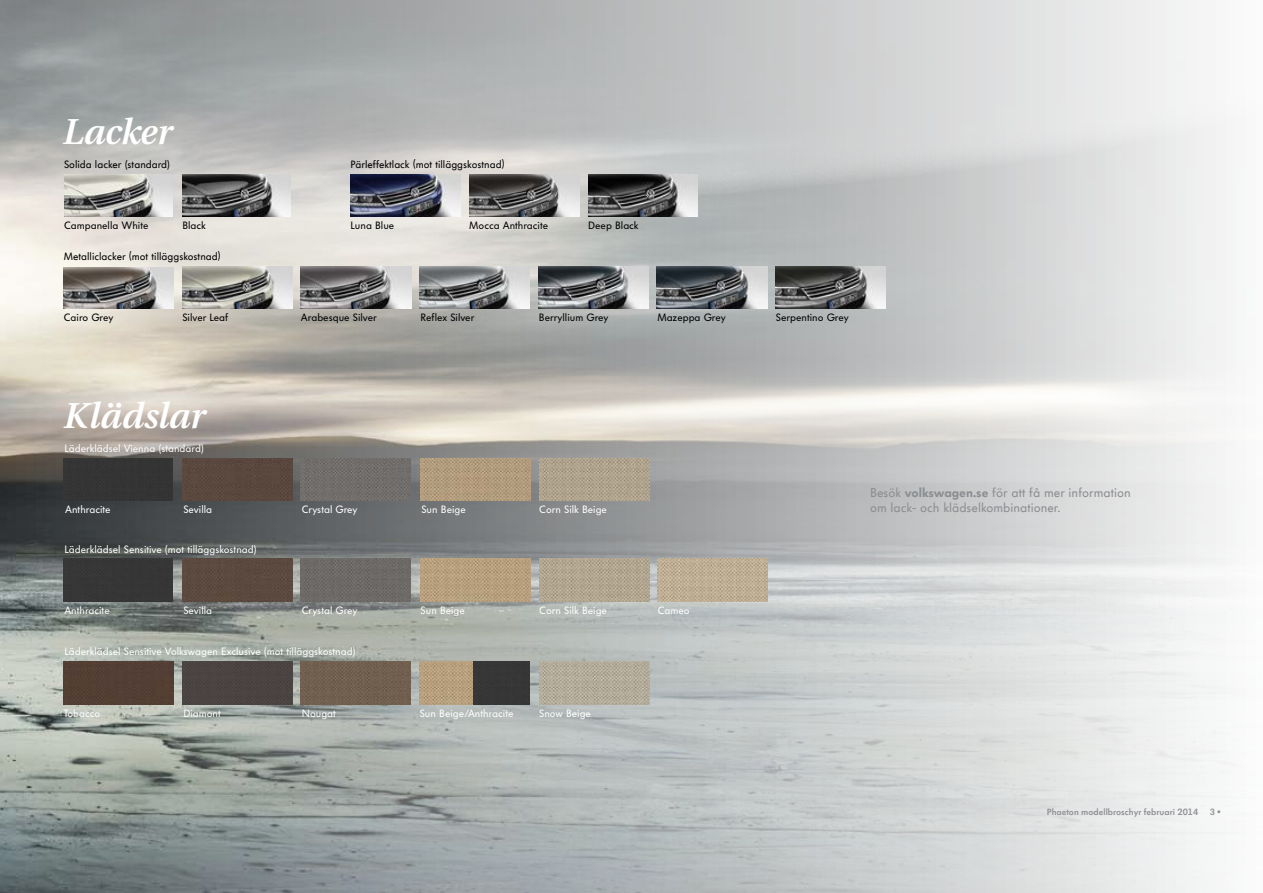
<style>
.page{position:relative;width:1263px;height:893px;background:#fff}
.page>*{position:absolute;margin:0;border:0;box-sizing:border-box;transform-origin:0 0}
.t1{font:italic 600 36px "VW Utopia";color:#fff}
.t2{font:12.75px/15px "VW Headline OT";color:#8c8f92}
.t3{font:10.5px "VW Headline";color:#fff}
.t4{font:10.5px "VW Headline";color:#000}
.t5{font:10.5px "VW Headline OT";color:#000}
.t6{font:600 9px "VW Headline OT";color:#8c8f92}
.s1{font-weight:900}
</style>
<div class="page">
<img style="left:0;top:221px;width:1236px;height:672px">
<svg style="left:0;top:0;width:1236px;height:221px;background:#c3c4c4"></svg>
<div style="left:64px;top:559px;width:109px;height:42px;background:#363636"></div>
<div style="left:64px;top:458px;width:109px;height:43px;background:#343434"></div>
<img style="left:539px;top:559px;width:110px;height:42px">
<img style="left:657px;top:559px;width:111px;height:42px">
<img style="left:539px;top:458px;width:110px;height:43px">
<div style="left:64px;top:662px;width:110px;height:42px;background:#523f34"></div>
<img style="left:301px;top:559px;width:110px;height:42px">
<img style="left:301px;top:458px;width:110px;height:43px">
<img style="left:301px;top:662px;width:110px;height:42px">
<div style="left:183px;top:559px;width:110px;height:42px;background:#5b493f"></div>
<div style="left:183px;top:458px;width:110px;height:43px;background:#5a483e"></div>
<div style="left:183px;top:662px;width:110px;height:42px;background:#4a4443"></div>
<img style="left:420px;top:559px;width:111px;height:42px">
<img style="left:420px;top:458px;width:111px;height:43px">
<img style="left:539px;top:662px;width:110px;height:42px">
<img style="left:420px;top:662px;width:54px;height:42px">
<div style="left:474px;top:662px;width:56px;height:42px;background:#363636"></div>
<img style="left:420px;top:266px;width:110px;height:43px">
<img style="left:301px;top:266px;width:110px;height:43px">
<img style="left:182px;top:266px;width:110px;height:43px">
<img style="left:64px;top:267px;width:110px;height:42px">
<img style="left:657px;top:266px;width:110px;height:43px">
<img style="left:775px;top:266px;width:111px;height:43px">
<img style="left:351px;top:174px;width:109px;height:43px">
<img style="left:469px;top:174px;width:110px;height:43px">
<img style="left:64px;top:174px;width:109px;height:43px">
<img style="left:182px;top:174px;width:109px;height:43px">
<img style="left:588px;top:174px;width:109px;height:43px">
<img style="left:538px;top:266px;width:110px;height:43px">
<h1 class="t1" style="left:62px;top:111px;width:111px">Lacker</h1>
<p class="t5" style="left:64px;top:158px;width:108px">Solida lacker (standard)</p>
<p class="t5" style="left:351px;top:158px;width:155px">Pärleffektlack (mot tilläggskostnad)</p>
<p class="t4" style="left:64px;top:220px;width:86px">Campanella White</p>
<p class="t4" style="left:182px;top:220px;width:25px">Black</p>
<p class="t4" style="left:351px;top:220px;width:45px">Luna Blue</p>
<p class="t4" style="left:469px;top:220px;width:80px">Mocca Anthracite</p>
<p class="t4" style="left:588px;top:220px;width:52px">Deep Black</p>
<p class="t5" style="left:64px;top:250px;width:158px">Metalliclacker (mot tilläggskostnad)</p>
<p class="t4" style="left:64px;top:311px;width:51px">Cairo Grey</p>
<p class="t4" style="left:182px;top:311px;width:47px">Silver Leaf</p>
<p class="t4" style="left:301px;top:311px;width:77px">Arabesque Silver</p>
<p class="t4" style="left:420px;top:311px;width:55px">Reflex Silver</p>
<p class="t4" style="left:657px;top:311px;width:70px">Mazeppa Grey</p>
<p class="t4" style="left:776px;top:311px;width:74px">Serpentino Grey</p>
<p class="t4" style="left:539px;top:311px;width:71px">Berryllium Grey</p>
<h1 class="t1" style="left:62px;top:395px;width:143px">Klädslar</h1>
<p class="t3" style="left:64px;top:442px;width:141px">Läderklädsel Vienna (standard)</p>
<p class="t3" style="left:65px;top:503px;width:47px">Anthracite</p>
<p class="t3" style="left:183px;top:503px;width:30px">Sevilla</p>
<p class="t3" style="left:302px;top:503px;width:57px">Crystal Grey</p>
<p class="t3" style="left:421px;top:503px;width:46px">Sun Beige</p>
<p class="t3" style="left:539px;top:503px;width:69px">Corn Silk Beige</p>
<p class="t2" style="left:870px;top:485px;width:262px">Besök <span class="s1">volkswagen.se</span> för att få mer information om lack- och klädselkombinationer.</p>
<p class="t3" style="left:64px;top:543px;width:194px">Läderklädsel Sensitive (mot tilläggskostnad)</p>
<p class="t3" style="left:64px;top:604px;width:47px">Anthracite</p>
<p class="t3" style="left:183px;top:604px;width:30px">Sevilla</p>
<p class="t3" style="left:302px;top:604px;width:57px">Crystal Grey</p>
<p class="t3" style="left:420px;top:604px;width:46px">Sun Beige</p>
<p class="t3" style="left:539px;top:604px;width:69px">Corn Silk Beige</p>
<p class="t3" style="left:658px;top:604px;width:33px">Cameo</p>
<p class="t3" style="left:64px;top:645px;width:293px">Läderklädsel Sensitive Volkswagen Exclusive (mot tilläggskostnad)</p>
<p class="t3" style="left:64px;top:707px;width:38px">Tobacco</p>
<p class="t3" style="left:420px;top:707px;width:95px">Sun Beige/Anthracite</p>
<p class="t3" style="left:302px;top:707px;width:36px">Nougat</p>
<p class="t3" style="left:183px;top:707px;width:39px">Diamont</p>
<p class="t3" style="left:539px;top:707px;width:53px">Snow Beige</p>
<p class="t6" style="left:1047px;top:806px;width:153px">Phaeton modellbroschyr februari 2014</p>
<p class="t6" style="left:1210px;top:806px;width:12px">3 <span class="s1">•</span></p>
</div>
